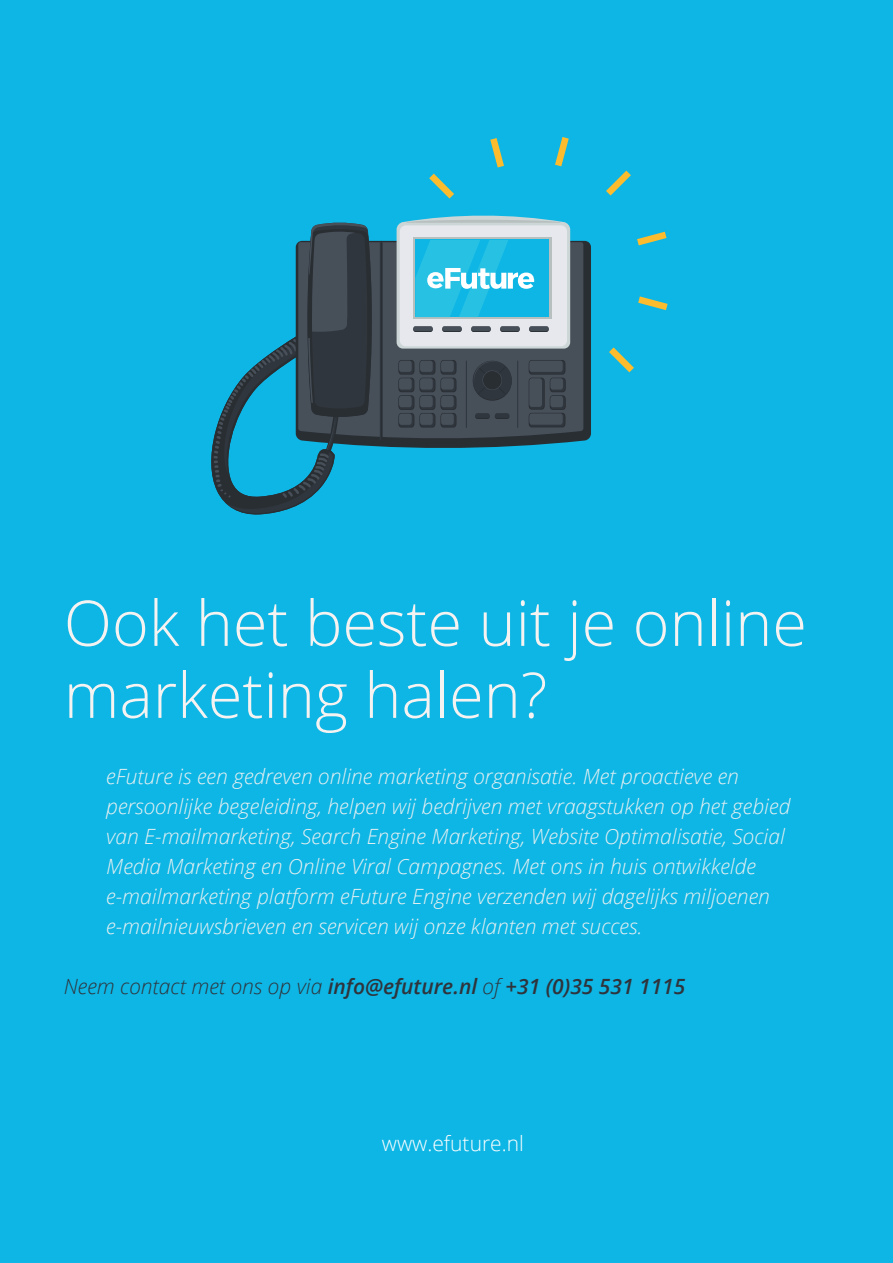
<style>
.page{position:relative;width:893px;height:1263px;background:#0db6e5}
.page>*{position:absolute;margin:0;border:0;box-sizing:border-box;transform-origin:0 0}
.t1{font:300 63px/72px "Open Sans";color:#f5f2f2}
.Body{font:italic 300 21px/30px "Open Sans";color:#e8f0f2}
.Body-2{font:italic 600 21px "Open Sans";color:#2f343c}
.Body-3{font:300 21px "Open Sans";color:#fff}
.s1{font-weight:300}
</style>
<div class="page">
<svg style="left:373px;top:241px;width:218px;height:207px;background:#25434e"></svg>
<svg style="left:373px;top:242px;width:210px;height:199px;background:#454c56"></svg>
<svg style="left:380px;top:241px;width:2px;height:199px"></svg>
<svg style="left:398px;top:360px;width:58px;height:68px;background:#3f4750"></svg>
<div style="left:441px;top:414px;width:13px;height:11px;background:#474f59;border-radius:3px"></div>
<svg style="left:529px;top:360px;width:37px;height:67px;background:#404750"></svg>
<div style="left:550px;top:396px;width:13px;height:11px;background:#474f59;border-radius:3px"></div>
<svg style="left:466px;top:360px;width:1px;height:68px"></svg>
<svg style="left:517px;top:360px;width:1px;height:68px"></svg>
<svg style="left:473px;top:362px;width:39px;height:39px"></svg>
<div style="left:473px;top:361px;width:39px;height:39px;background:#30363d;border-radius:50%"></div>
<svg style="left:474px;top:361px;width:31px;height:33px"></svg>
<div style="left:482px;top:370px;width:20px;height:20px;background:#394048;border-radius:50%"></div>
<div style="left:483px;top:371px;width:19px;height:18px;background:#292e33;border-radius:50%"></div>
<div style="left:475px;top:414px;width:15px;height:5px;background:#292e33;border-radius:2px"></div>
<div style="left:475px;top:413px;width:15px;height:5px;background:#30363d;border-radius:2px"></div>
<div style="left:495px;top:414px;width:14px;height:5px;background:#292e33;border-radius:2px"></div>
<div style="left:495px;top:413px;width:14px;height:5px;background:#30363d;border-radius:2px"></div>
<svg style="left:211px;top:222px;width:162px;height:293px"></svg>
<svg style="left:606px;top:171px;width:25px;height:25px"></svg>
<svg style="left:555px;top:137px;width:14px;height:29px"></svg>
<svg style="left:490px;top:138px;width:14px;height:29px"></svg>
<svg style="left:429px;top:174px;width:25px;height:25px"></svg>
<svg style="left:609px;top:347px;width:25px;height:25px"></svg>
<svg style="left:638px;top:296px;width:30px;height:14px"></svg>
<svg style="left:637px;top:232px;width:29px;height:13px"></svg>
<svg style="left:397px;top:215px;width:173px;height:134px"></svg>
<p class="t1" style="left:64px;top:585px;width:745px">Ook het beste uit je online marketing halen?</p>
<p class="Body" style="left:106px;top:760px;width:685px">eFuture is een gedreven online marketing organisatie. Met proactieve en persoonlijke begeleiding, helpen wij bedrijven met vraagstukken op het gebied van E-mailmarketing, Search Engine Marketing, Website Optimalisatie, Social Media Marketing en Online Viral Campagnes. Met ons in huis ontwikkelde e-mailmarketing platform eFuture Engine verzenden wij dagelijks miljoenen e-mailnieuwsbrieven en servicen wij onze klanten met succes.</p>
<p class="Body-2" style="left:64px;top:972px;width:623px"><span class="s1">Neem contact met ons op via</span> info@efuture.nl <span class="s1">of</span> +31 (0)35 531 1115</p>
<p class="Body-3" style="left:382px;top:1129px;width:144px">www.efuture.nl</p>
</div>
